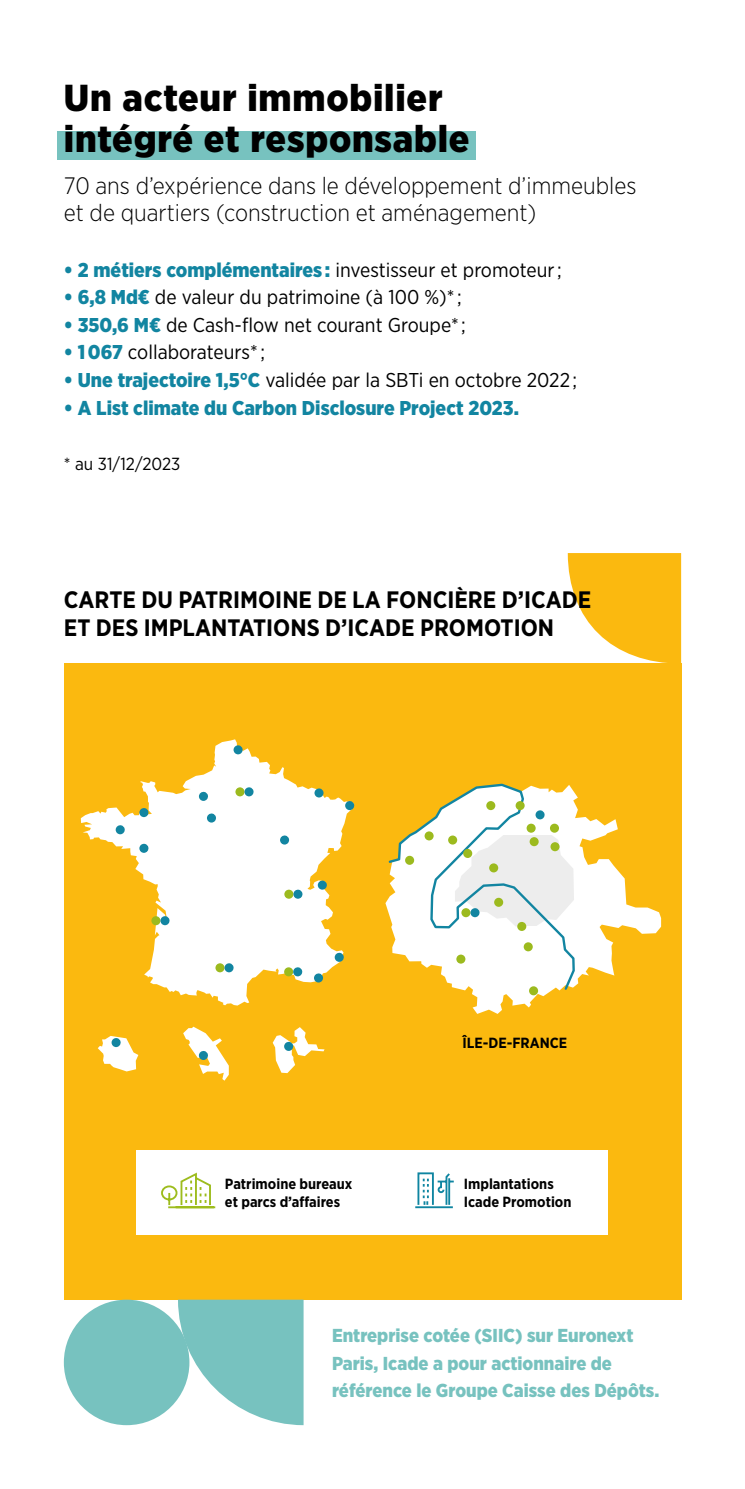
<style>
.page{position:relative;width:745px;height:1489px;background:#fff}
.page>*{position:absolute;margin:0;border:0;box-sizing:border-box;transform-origin:0 0}
.t1{font:900 37.5px/41.2px "Gotham Narrow";letter-spacing:.02em;color:#000}
.t2{font:300 23.75px/27.8px "Gotham Narrow";color:#000}
.t3{font:700 23.75px/27.8px "Gotham Narrow";color:#000}
.t4{font:20px "Gotham Narrow";color:#000}
.t5{font:900 20px "Gotham Narrow";color:#1285a1}
.t6{font:900 18.75px/27.5px "Gotham Narrow";color:#77c2bf}
.t7{font:17.5px "Gotham Narrow";color:#000}
.t8{font:700 14.75px/17.5px "Gotham Narrow";color:#000}
.s1{font-weight:400;color:#000}
.s2{font-weight:900;color:#1285a1}
</style>
<div class="page">
<div style="left:57px;top:131px;width:418px;height:28px;background:#77c2bf"></div>
<div style="left:64px;top:663px;width:616px;height:636px;background:#fbb90f"></div>
<svg style="left:81px;top:739px;width:272px;height:266px;fill:#fff"></svg>
<svg style="left:385px;top:793px;width:275px;height:220px"></svg>
<svg style="left:98px;top:1036px;width:40px;height:35px"></svg>
<svg style="left:183px;top:1026px;width:46px;height:54px"></svg>
<svg style="left:272px;top:1027px;width:52px;height:46px"></svg>
<svg style="left:386px;top:783px;width:189px;height:208px"></svg>
<div style="left:284px;top:889px;width:9px;height:9px;background:#9cba1e;border-radius:50%"></div>
<div style="left:293px;top:889px;width:10px;height:9px;background:#1285a1;border-radius:50%"></div>
<div style="left:215px;top:963px;width:9px;height:9px;background:#9cba1e;border-radius:50%"></div>
<svg style="left:224px;top:962px;width:10px;height:10px"></svg>
<div style="left:284px;top:967px;width:9px;height:9px;background:#9cba1e;border-radius:50%"></div>
<svg style="left:293px;top:966px;width:9px;height:10px"></svg>
<div style="left:461px;top:908px;width:9px;height:9px;background:#9cba1e;border-radius:50%"></div>
<svg style="left:470px;top:907px;width:9px;height:10px"></svg>
<div style="left:151px;top:916px;width:9px;height:9px;background:#9cba1e;border-radius:50%"></div>
<svg style="left:160px;top:915px;width:10px;height:10px"></svg>
<div style="left:235px;top:787px;width:9px;height:9px;background:#9cba1e;border-radius:50%"></div>
<svg style="left:244px;top:786px;width:10px;height:10px"></svg>
<div style="left:280px;top:835px;width:9px;height:9px;background:#1285a1;border-radius:50%"></div>
<div style="left:207px;top:813px;width:9px;height:9px;background:#1285a1;border-radius:50%"></div>
<div style="left:199px;top:791px;width:9px;height:9px;background:#1285a1;border-radius:50%"></div>
<svg style="left:139px;top:807px;width:10px;height:10px"></svg>
<svg style="left:116px;top:824px;width:9px;height:10px"></svg>
<svg style="left:139px;top:843px;width:10px;height:9px"></svg>
<svg style="left:233px;top:744px;width:10px;height:10px"></svg>
<div style="left:314px;top:788px;width:10px;height:9px;background:#1285a1;border-radius:50%"></div>
<svg style="left:345px;top:800px;width:9px;height:10px"></svg>
<svg style="left:317px;top:880px;width:10px;height:9px"></svg>
<svg style="left:314px;top:972px;width:9px;height:10px"></svg>
<div style="left:284px;top:1041px;width:9px;height:9px;background:#1285a1;border-radius:50%"></div>
<svg style="left:334px;top:952px;width:10px;height:9px"></svg>
<svg style="left:111px;top:1037px;width:10px;height:10px"></svg>
<svg style="left:199px;top:1050px;width:9px;height:9px"></svg>
<div style="left:456px;top:954px;width:9px;height:9px;background:#9cba1e;border-radius:50%"></div>
<div style="left:494px;top:897px;width:9px;height:9px;background:#9cba1e;border-radius:50%"></div>
<div style="left:517px;top:921px;width:9px;height:9px;background:#9cba1e;border-radius:50%"></div>
<div style="left:523px;top:942px;width:9px;height:9px;background:#9cba1e;border-radius:50%"></div>
<svg style="left:528px;top:986px;width:9px;height:9px"></svg>
<div style="left:489px;top:863px;width:9px;height:9px;background:#9cba1e;border-radius:50%"></div>
<svg style="left:463px;top:848px;width:9px;height:10px"></svg>
<div style="left:448px;top:835px;width:9px;height:9px;background:#9cba1e;border-radius:50%"></div>
<div style="left:424px;top:831px;width:9px;height:9px;background:#9cba1e;border-radius:50%"></div>
<div style="left:405px;top:855px;width:9px;height:9px;background:#9cba1e;border-radius:50%"></div>
<div style="left:486px;top:801px;width:9px;height:9px;background:#9cba1e;border-radius:50%"></div>
<div style="left:515px;top:801px;width:9px;height:9px;background:#9cba1e;border-radius:50%"></div>
<div style="left:526px;top:823px;width:9px;height:9px;background:#9cba1e;border-radius:50%"></div>
<div style="left:529px;top:837px;width:9px;height:9px;background:#9cba1e;border-radius:50%"></div>
<div style="left:550px;top:842px;width:9px;height:9px;background:#9cba1e;border-radius:50%"></div>
<svg style="left:549px;top:823px;width:9px;height:9px"></svg>
<svg style="left:535px;top:809px;width:9px;height:10px"></svg>
<svg style="left:567px;top:553px;width:113px;height:110px"></svg>
<div style="left:137px;top:1150px;width:470px;height:84px;background:#fff"></div>
<svg style="left:178px;top:1299px;width:125px;height:125px"></svg>
<div style="left:64px;top:1299px;width:125px;height:125px;background:#77c2bf;border-radius:50%"></div>
<svg style="left:415px;top:1172px;width:39px;height:36px"></svg>
<svg style="left:161px;top:1172px;width:55px;height:37px"></svg>
<h1 class="t1" style="left:64px;top:76px;width:407px">Un acteur immobilier intégré et responsable</h1>
<p class="t2" style="left:64px;top:171px;width:574px">70 ans d’expérience dans le développement d’immeubles et de quartiers (construction et aménagement)</p>
<p class="t5" style="left:64px;top:256px;width:499px">• 2 métiers complémentaires : <span class="s1">investisseur et promoteur ;</span></p>
<p class="t4" style="left:64px;top:285px;width:399px"><span class="s2">• 6,8 Md€</span> de valeur du patrimoine (à 100 %)* ;</p>
<p class="t4" style="left:64px;top:312px;width:403px"><span class="s2">• 350,6 M€</span> de Cash-flow net courant Groupe* ;</p>
<p class="t4" style="left:64px;top:340px;width:202px"><span class="s2">• 1 067</span> collaborateurs* ;</p>
<p class="t4" style="left:64px;top:367px;width:514px"><span class="s2">• Une trajectoire 1,5°C</span> validée par la SBTi en octobre 2022 ;</p>
<p class="t5" style="left:64px;top:394px;width:456px">• A List climate du Carbon Disclosure Project 2023.</p>
<p class="t7" style="left:64px;top:453px;width:118px">* au 31/12/2023</p>
<p class="t3" style="left:64px;top:586px;width:528px">CARTE DU PATRIMOINE DE LA FONCIÈRE D’ICADE<br>ET DES IMPLANTATIONS D’ICADE PROMOTION</p>
<p class="t8" style="left:462px;top:1033px;width:106px">ÎLE-DE-FRANCE</p>
<p class="t8" style="left:225px;top:1175px;width:129px">Patrimoine bureaux et parcs d’affaires</p>
<p class="t8" style="left:463px;top:1175px;width:109px">Implantations<br>Icade Promotion</p>
<p class="t6" style="left:332px;top:1321px;width:328px">Entreprise cotée (SIIC) sur Euronext<br>Paris, Icade a pour actionnaire de référence le Groupe Caisse des Dépôts.</p>
</div>
